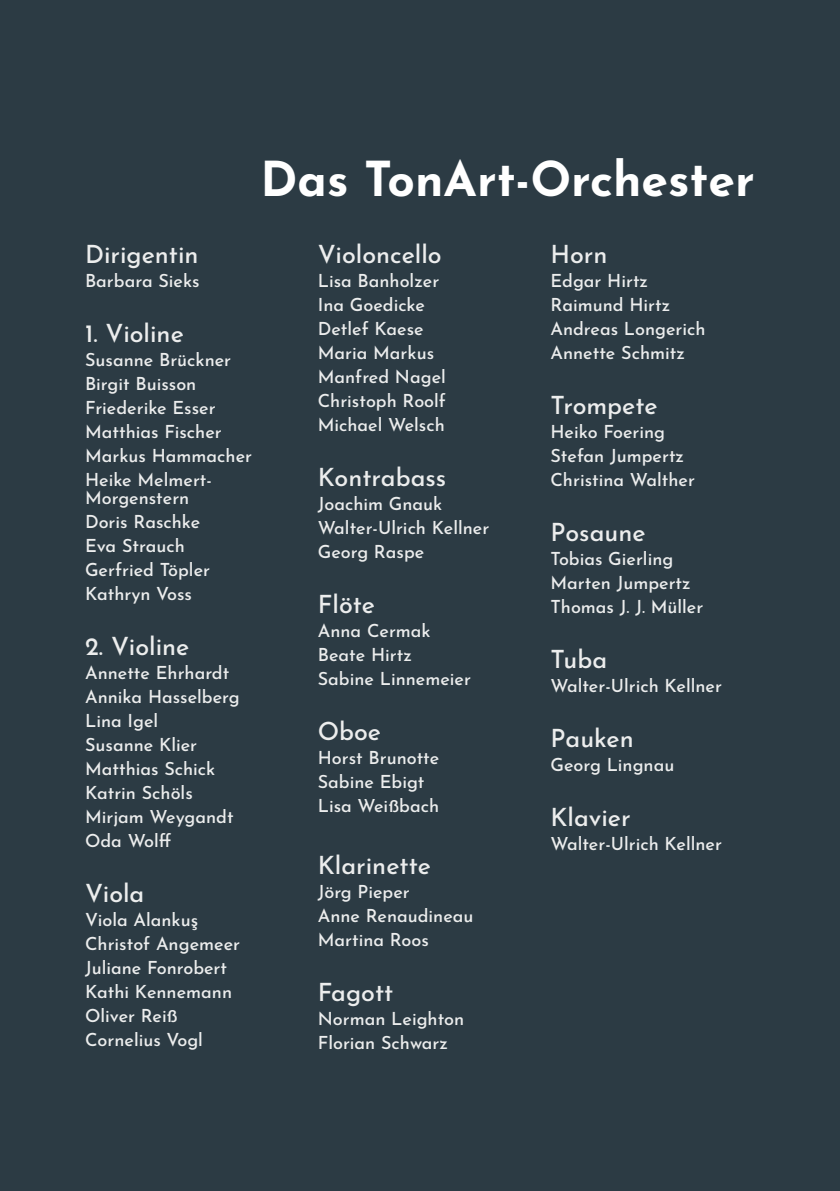
<style>
.page{position:relative;width:840px;height:1191px;background:#fff}
.page>*{position:absolute;margin:0;border:0;box-sizing:border-box;transform-origin:0 0}
.t1{font:700 48px "Josefin Sans";color:#fff}
.t2{font:500 25px "Josefin Sans";color:#eceded}
.t3{font:500 18px/24px "Josefin Sans";color:#eceded}
</style>
<div class="page">
<div style="left:0;top:0;width:839px;height:1191px;background:#2c3b44"></div>
<h1 class="t1" style="left:260px;top:160px;width:495px">Das TonArt-Orchester</h1>
<h2 class="t2" style="left:85px;top:244px;width:115px">Dirigentin</h2>
<p class="t3" style="left:85px;top:270px;width:116px">Barbara Sieks</p>
<h2 class="t2" style="left:85px;top:323px;width:100px">1. Violine</h2>
<p class="t3" style="left:85px;top:349px;width:168px">Susanne Brückner<br>Birgit Buisson<br>Friederike Esser<br>Matthias Fischer<br>Markus Hammacher<br>Heike Melmert-</p>
<p class="t3" style="left:85px;top:487px;width:126px">Morgenstern<br>Doris Raschke<br>Eva Strauch<br>Gerfried Töpler<br>Kathryn Voss</p>
<h2 class="t2" style="left:85px;top:636px;width:106px">2. Violine</h2>
<p class="t3" style="left:85px;top:662px;width:156px">Annette Ehrhardt<br>Annika Hasselberg<br>Lina Igel<br>Susanne Klier<br>Matthias Schick<br>Katrin Schöls<br>Mirjam Weygandt<br>Oda Wolff</p>
<h2 class="t2" style="left:85px;top:883px;width:61px">Viola</h2>
<p class="t3" style="left:85px;top:909px;width:156px">Viola Alankuş<br>Christof Angemeer<br>Juliane Fonrobert<br>Kathi Kennemann<br>Oliver Reiß<br>Cornelius Vogl</p>
<h2 class="t2" style="left:317px;top:244px;width:125px">Violoncello</h2>
<p class="t3" style="left:317px;top:270px;width:129px">Lisa Banholzer<br>Ina Goedicke<br>Detlef Kaese<br>Maria Markus<br>Manfred Nagel<br>Christoph Roolf<br>Michael Welsch</p>
<h2 class="t2" style="left:317px;top:467px;width:130px">Kontrabass</h2>
<p class="t3" style="left:317px;top:493px;width:173px">Joachim Gnauk<br>Walter-Ulrich Kellner<br>Georg Raspe</p>
<h2 class="t2" style="left:317px;top:594px;width:59px">Flöte</h2>
<p class="t3" style="left:317px;top:620px;width:155px">Anna Cermak<br>Beate Hirtz<br>Sabine Linnemeier</p>
<h2 class="t2" style="left:317px;top:721px;width:65px">Oboe</h2>
<p class="t3" style="left:317px;top:747px;width:123px">Horst Brunotte<br>Sabine Ebigt<br>Lisa Weißbach</p>
<h2 class="t2" style="left:317px;top:855px;width:115px">Klarinette</h2>
<p class="t3" style="left:317px;top:881px;width:157px">Jörg Pieper<br>Anne Renaudineau<br>Martina Roos</p>
<h2 class="t2" style="left:317px;top:982px;width:77px">Fagott</h2>
<p class="t3" style="left:317px;top:1008px;width:148px">Norman Leighton<br>Florian Schwarz</p>
<h2 class="t2" style="left:550px;top:244px;width:58px">Horn</h2>
<p class="t3" style="left:550px;top:270px;width:156px">Edgar Hirtz<br>Raimund Hirtz<br>Andreas Longerich<br>Annette Schmitz</p>
<h2 class="t2" style="left:550px;top:395px;width:109px">Trompete</h2>
<p class="t3" style="left:550px;top:421px;width:146px">Heiko Foering<br>Stefan Jumpertz<br>Christina Walther</p>
<h2 class="t2" style="left:550px;top:522px;width:97px">Posaune</h2>
<p class="t3" style="left:550px;top:548px;width:154px">Tobias Gierling<br>Marten Jumpertz<br>Thomas J. J. Müller</p>
<h2 class="t2" style="left:550px;top:649px;width:58px">Tuba</h2>
<p class="t3" style="left:550px;top:675px;width:173px">Walter-Ulrich Kellner</p>
<h2 class="t2" style="left:550px;top:728px;width:85px">Pauken</h2>
<p class="t3" style="left:550px;top:754px;width:125px">Georg Lingnau</p>
<h2 class="t2" style="left:550px;top:807px;width:82px">Klavier</h2>
<p class="t3" style="left:550px;top:833px;width:173px">Walter-Ulrich Kellner</p>
</div>
